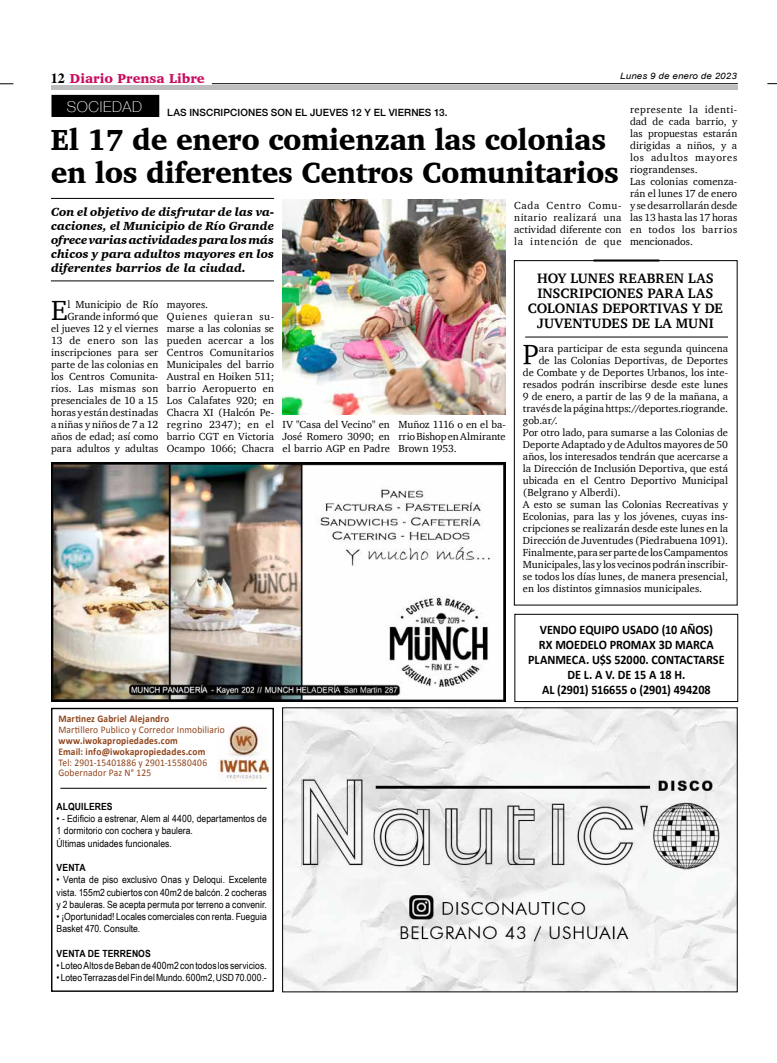
<style>
.page{position:relative;width:777px;height:1063px;background:#fff}
.page>*{position:absolute;margin:0;border:0;box-sizing:border-box;transform-origin:0 0}
.t1{font:900 29.8px/33px "Charter";letter-spacing:-.01em;color:#000;scale:.95 1}
.t2{font:28.4px "Charter";color:#000}
.t3{font:100 15px "Helvetica Neue";letter-spacing:.045em;color:#fff}
.t4{font:700 14px/15px "Charter";letter-spacing:.015em;color:#000;text-align:center}
.t5{font:900 13.2px "Charter";color:#c80c5f}
.t6{font:700 13px/14.9px "Calibri";color:#000;text-align:center;scale:.93 1}
.t7{font:italic 900 12px/14px "Charter";letter-spacing:.005em;color:#000;text-align:justify}
.t8{font:10.5px/12px "Charter";letter-spacing:.005em;color:#000;text-align:justify}
.t9{font:10.2px/10.8px "Calibri";letter-spacing:.02em;color:#8f431a;scale:.93 1}
.t10{font:700 10.2px/10.8px "Calibri";letter-spacing:.02em;color:#8f431a;scale:.93 1}
.t11{font:500 10px "Helvetica Neue";letter-spacing:.01em;color:#000}
.t12{font:9.9px/12.2px "Arial Narrow";letter-spacing:.005em;color:#000;scale:1.06 1}
.t13{font:700 9.9px "Arial Narrow";letter-spacing:.01em;color:#000;scale:1.06 1}
.t14{font:italic 8.8px "Arial";letter-spacing:.01em;color:#000;scale:1.11 1}
.s1{font-family:"Times";font-weight:700;font-size:14px;color:#000}
</style>
<div class="page">
<hr style="left:212px;top:83px;width:526px;height:1px;background:#000">
<svg style="left:0;top:84px;width:13px;height:1px"></svg>
<div style="left:51px;top:85px;width:686px;height:5px;background:#bcbec0"></div>
<div style="left:51px;top:708px;width:223px;height:284px;border:1px solid #000"></div>
<img style="left:218px;top:726px;width:50px;height:55px">
<hr style="left:60px;top:788px;width:207px;height:1px;background:#000">
<img style="left:284px;top:710px;width:451px;height:280px">
<img style="left:51px;top:462px;width:455px;height:240px">
<div style="left:515px;top:614px;width:223px;height:88px;border:1px solid #000"></div>
<div style="left:52px;top:95px;width:107px;height:21px;background:#000"></div>
<div style="left:514px;top:261px;width:223px;height:344px;border:1px solid #000"></div>
<hr style="left:593px;top:260px;width:66px;height:2px;background:#000">
<hr style="left:525px;top:337px;width:203px;height:1px;background:#000">
<hr style="left:51px;top:198px;width:223px;height:1px;background:#000">
<hr style="left:51px;top:281px;width:223px;height:1px;background:#000">
<img style="left:283px;top:200px;width:223px;height:215px">
<p class="t5" style="left:51px;top:70px;width:155px"><span class="s1">12</span> Diario Prensa Libre</p>
<p class="t14" style="left:620px;top:70px;width:106px">Lunes 9 de enero de 2023</p>
<h3 class="t3" style="left:67px;top:95px;width:77px">SOCIEDAD</h3>
<p class="t8" style="left:630px;top:103px;width:109px;text-align:left">represente la identi&shy;dad de cada barrio, y las propuestas estarán dirigidas a niños, y a los adultos mayores riograndenses.<br>Las colonias comenza&shy;rán el lunes 17 de enero y se desarrollarán desde las 13 hasta las 17 horas en todos los barrios mencionados.</p>
<p class="t11" style="left:167px;top:104px;width:282px">LAS INSCRIPCIONES SON EL JUEVES 12 Y EL VIERNES 13.</p>
<h1 class="t1" style="left:51px;top:123px;width:599px">El 17 de enero comienzan las colonias en los diferentes Centros Comunitarios</h1>
<p class="t7" style="left:51px;top:205px;width:225px">Con el objetivo de disfrutar de las va&shy;caciones, el Municipio de Río Grande ofrece varias actividades para los más chicos y para adultos mayores en los diferentes barrios de la ciudad.</p>
<p class="t8" style="left:514px;top:199px;width:109px">Cada Centro Comu&shy;nitario realizará una actividad diferente con la intención de que</p>
<h3 class="t4" style="left:528px;top:271px;width:196px">HOY LUNES REABREN LAS<br>INSCRIPCIONES PARA LAS<br>COLONIAS DEPORTIVAS Y DE<br>JUVENTUDES DE LA MUNI</h3>
<h2 class="t2" style="left:523px;top:330px;width:17px">P</h2>
<p class="t8" style="left:539px;top:342px;width:191px">ara participar de esta segunda quincena</p>
<p class="t8" style="left:51px;top:298px;width:109px;text-align:right">l Municipio de Río<br>Grande informó que<br>el jueves 12 y el viernes<br>13 de enero son las inscripciones para ser parte de las colonias en los Centros Comunita&shy;rios. Las mismas son presenciales de 10 a 15 horas y están destinadas a niñas y niños de 7 a 12 años de edad; así como para adultos y adultas</p>
<p class="t8" style="left:167px;top:298px;width:109px;text-align:left">mayores.<br>Quienes quieran su&shy;marse a las colonias se pueden acercar a los<br>Centros Comunitarios<br>Municipales del barrio<br>Austral en Hoiken 511; barrio Aeropuerto en<br>Los Calafates 920; en<br>Chacra XI (Halcón Pe&shy;regrino 2347); en el barrio CGT en Victoria<br>Ocampo 1066; Chacra</p>
<h2 class="t2" style="left:51px;top:286px;width:18px">E</h2>
<p class="t8" style="left:539px;top:354px;width:191px">de las Colonias Deportivas, de Deportes</p>
<p class="t8" style="left:523px;top:366px;width:207px">de Combate y de Deportes Urbanos, los inte-</p>
<p class="t8" style="left:523px;top:378px;width:207px">resados podrán inscribirse desde este lunes</p>
<p class="t8" style="left:523px;top:390px;width:207px">9 de enero, a partir de las 9 de la mañana, a</p>
<p class="t8" style="left:523px;top:402px;width:207px">través de la página https://deportes.riogrande.</p>
<p class="t8" style="left:523px;top:414px;width:36px">gob.ar/.</p>
<p class="t8" style="left:523px;top:426px;width:207px">Por otro lado, para sumarse a las Colonias de</p>
<p class="t8" style="left:523px;top:438px;width:207px">Deporte Adaptado y de Adultos mayores de 50</p>
<p class="t8" style="left:523px;top:450px;width:207px">años, los interesados tendrán que acercarse a</p>
<p class="t8" style="left:523px;top:462px;width:207px">la Dirección de Inclusión Deportiva, que está</p>
<p class="t8" style="left:523px;top:474px;width:207px">ubicada en el Centro Deportivo Municipal</p>
<p class="t8" style="left:523px;top:486px;width:99px">(Belgrano y Alberdi).</p>
<p class="t8" style="left:523px;top:498px;width:207px">A esto se suman las Colonias Recreativas y</p>
<p class="t8" style="left:523px;top:510px;width:207px">Ecolonias, para las y los jóvenes, cuyas ins-</p>
<p class="t8" style="left:523px;top:522px;width:207px">cripciones se realizarán desde este lunes en la</p>
<p class="t8" style="left:523px;top:534px;width:207px">Dirección de Juventudes (Piedrabuena 1091).</p>
<p class="t8" style="left:523px;top:546px;width:207px">Finalmente, para ser parte de los Campamentos</p>
<p class="t8" style="left:523px;top:558px;width:207px">Municipales, las y los vecinos podrán inscribir-</p>
<p class="t8" style="left:523px;top:570px;width:207px">se todos los días lunes, de manera presencial,</p>
<p class="t8" style="left:523px;top:582px;width:181px">en los distintos gimnasios municipales.</p>
<p class="t8" style="left:283px;top:418px;width:109px">IV "Casa del Vecino" en José Romero 3090; en el barrio AGP en Padre</p>
<p class="t8" style="left:398px;top:418px;width:109px">Muñoz 1116 o en el ba&shy;rrio Bishop en Almirante Brown 1953.</p>
<p class="t10" style="left:58px;top:713px;width:121px">Martinez Gabriel Alejandro</p>
<p class="t9" style="left:58px;top:724px;width:180px">Martillero Publico y Corredor Inmobiliario</p>
<p class="t10" style="left:58px;top:735px;width:159px">www.iwokapropiedades.com<br>Email: info@iwokapropiedades.com</p>
<p class="t9" style="left:58px;top:756px;width:161px">Tel: 2901-15401886 y 2901-15580406<br>Gobernador Paz N° 125</p>
<p class="t13" style="left:57px;top:799px;width:54px">ALQUILERES</p>
<p class="t12" style="left:57px;top:812px;width:200px">• - Edificio a estrenar, Alem al 4400, departamentos de<br>1 dormitorio con cochera y baulera.<br>Últimas unidades funcionales.</p>
<p class="t13" style="left:57px;top:860px;width:29px">VENTA</p>
<p class="t12" style="left:57px;top:873px;width:200px;text-align:justify">• Venta de piso exclusivo Onas y Deloqui. Excelente vista. 155m2 cubiertos con 40m2 de balcón. 2 cocheras y 2 bauleras. Se acepta permuta por terreno a convenir.</p>
<p class="t12" style="left:57px;top:910px;width:200px">• ¡Oportunidad! Locales comerciales con renta. Fueguia<br>Basket 470. Consulte.</p>
<p class="t13" style="left:57px;top:946px;width:90px">VENTA DE TERRENOS</p>
<p class="t12" style="left:57px;top:959px;width:200px">• Loteo Altos de Beban de 400m2 con todos los servicios.</p>
<p class="t12" style="left:57px;top:971px;width:200px">• Loteo Terrazas del Fin del Mundo. 600m2, USD 70.000.-</p>
<p class="t6" style="left:528px;top:622px;width:213px">VENDO EQUIPO USADO (10 AÑOS)<br>RX MOEDELO PROMAX 3D MARCA<br>PLANMECA. U$S 52000. CONTACTARSE<br>DE L. A V. DE 15 A 18 H.<br>AL (2901) 516655 o (2901) 494208</p>
</div>
